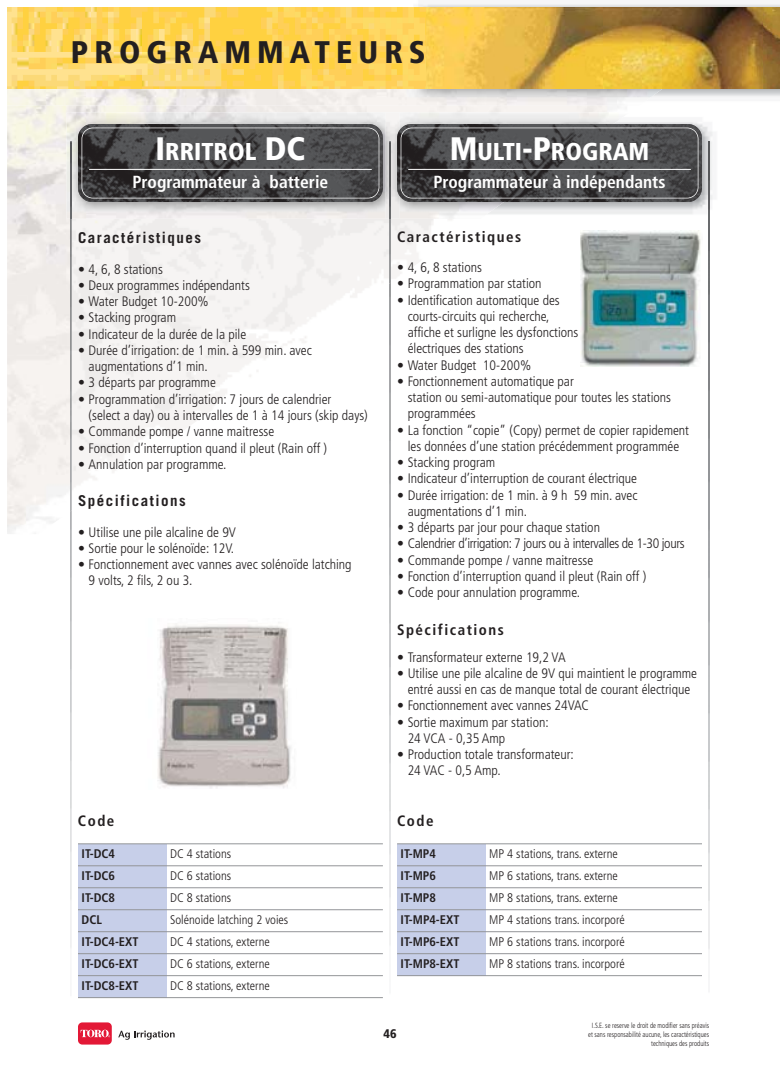
<style>
.page{position:relative;width:780px;height:1088px;background:#fff}
.page>*{position:absolute;margin:0;border:0;box-sizing:border-box;transform-origin:0 0}
.t1{font:900 condensed 31.25px "Frutiger";letter-spacing:.195em;color:#231f20}
.t2{font:900 condensed 24.38px "Frutiger";color:#fff}
.t3{font:700 condensed 17.5px "Frutiger";color:#fff}
.t4{font:700 condensed 15px "Frutiger";letter-spacing:.1em;color:#231f20}
.t5{font:700 15px "Trade Gothic";letter-spacing:.1em;color:#231f20}
.t6{font:300 condensed 13.75px/16.2px "Frutiger";color:#231f20}
.t7{font:300 condensed 13.75px "Frutiger";letter-spacing:-.025em;color:#231f20}
.t8{font:300 condensed 12.5px "Frutiger";color:#231f20}
.t9{font:700 condensed 12.5px "Frutiger";color:#231f20}
.t10{font:900 condensed 12.5px "Frutiger";color:#231f20}
.t11{font:300 condensed 7.5px/8.8px "Frutiger";color:#231f20;text-align:right;scale:.9 1}
.s1{font-size:32.5px}
</style>
<div class="page">
<img style="left:70px;top:219px;width:2px;height:729px">
<img style="left:389px;top:219px;width:1px;height:727px">
<img style="left:708px;top:219px;width:1px;height:731px">
<div style="left:78px;top:1022px;width:34px;height:22px;background:#e31836;border-radius:4px"></div>
<svg style="left:81px;top:1029px;width:29px;height:8px"></svg>
<svg style="left:118px;top:1030px;width:57px;height:10px"></svg>
<img style="left:67px;top:112px;width:413px;height:107px">
<img style="left:78px;top:124px;width:305px;height:78px;border-radius:14px">
<div style="left:81px;top:128px;width:298px;height:70px;border:1px solid #fff;border-radius:11px"></div>
<hr style="left:89px;top:169px;width:283px;height:1px;background:#fff">
<img style="left:480px;top:112px;width:233px;height:107px">
<img style="left:397px;top:124px;width:305px;height:78px;border-radius:14px">
<div style="left:400px;top:128px;width:298px;height:70px;border:1px solid #fff;border-radius:11px"></div>
<hr style="left:408px;top:169px;width:282px;height:1px;background:#fff">
<img style="left:157px;top:623px;width:134px;height:166px">
<img style="left:580px;top:230px;width:121px;height:137px">
<img style="left:7px;top:89px;width:733px;height:16px">
<img style="left:762px;top:7px;width:18px;height:82px">
<img style="left:425px;top:7px;width:337px;height:82px">
<svg style="left:7px;top:7px;width:418px;height:82px;background:#fdd45d"></svg>
<div style="left:78px;top:844px;width:89px;height:22px;background:#c7cfe9"></div>
<div style="left:78px;top:866px;width:89px;height:22px;background:#c7cfe9"></div>
<div style="left:78px;top:888px;width:89px;height:22px;background:#c7cfe9"></div>
<div style="left:78px;top:910px;width:89px;height:22px;background:#c7cfe9"></div>
<div style="left:78px;top:932px;width:89px;height:22px;background:#c7cfe9"></div>
<div style="left:78px;top:954px;width:89px;height:21px;background:#c7cfe9"></div>
<div style="left:78px;top:975px;width:89px;height:23px;background:#c7cfe9"></div>
<hr style="left:78px;top:843px;width:305px;height:1px;background:#939598">
<hr style="left:78px;top:865px;width:305px;height:1px;background:#939598">
<hr style="left:78px;top:887px;width:305px;height:1px;background:#939598">
<hr style="left:78px;top:909px;width:305px;height:1px;background:#939598">
<hr style="left:78px;top:931px;width:305px;height:1px;background:#939598">
<hr style="left:78px;top:953px;width:305px;height:1px;background:#939598">
<hr style="left:78px;top:975px;width:305px;height:1px;background:#939598">
<hr style="left:78px;top:997px;width:305px;height:1px;background:#939598">
<div style="left:397px;top:844px;width:88px;height:22px;background:#c7cfe9"></div>
<div style="left:397px;top:866px;width:88px;height:22px;background:#c7cfe9"></div>
<div style="left:397px;top:888px;width:88px;height:22px;background:#c7cfe9"></div>
<div style="left:397px;top:910px;width:88px;height:22px;background:#c7cfe9"></div>
<div style="left:397px;top:932px;width:88px;height:22px;background:#c7cfe9"></div>
<div style="left:397px;top:954px;width:88px;height:22px;background:#c7cfe9"></div>
<hr style="left:397px;top:843px;width:305px;height:1px;background:#939598">
<hr style="left:397px;top:865px;width:305px;height:1px;background:#939598">
<hr style="left:397px;top:887px;width:305px;height:1px;background:#939598">
<hr style="left:397px;top:909px;width:305px;height:1px;background:#939598">
<hr style="left:397px;top:931px;width:305px;height:1px;background:#939598">
<hr style="left:397px;top:953px;width:305px;height:1px;background:#939598">
<hr style="left:397px;top:975px;width:305px;height:1px;background:#939598">
<h1 class="t1" style="left:71px;top:40px;width:356px">PROGRAMMATEURS</h1>
<h2 class="t2" style="left:156px;top:142px;width:151px"><span class="s1">I</span>RRITROL <span class="s1">DC</span></h2>
<p class="t3" style="left:132px;top:175px;width:197px">Programmateur à batterie</p>
<h2 class="t2" style="left:449px;top:142px;width:201px"><span class="s1">M</span>ULTI<span class="s1">-P</span>ROGRAM</h2>
<p class="t3" style="left:433px;top:175px;width:233px">Programmateur à indépendants</p>
<p class="t5" style="left:78px;top:232px;width:125px">Caractéristiques</p>
<p class="t6" style="left:78px;top:262px;width:86px">• 4, 6, 8 stations</p>
<p class="t6" style="left:78px;top:278px;width:173px">• Deux programmes indépendants</p>
<p class="t6" style="left:78px;top:294px;width:132px">• Water Budget 10-200%</p>
<p class="t6" style="left:78px;top:311px;width:100px">• Stacking program</p>
<p class="t6" style="left:78px;top:327px;width:170px">• Indicateur de la durée de la pile</p>
<p class="t6" style="left:89px;top:343px;width:225px;text-indent:-11px">• Durée d’irrigation: de 1 min. à 599 min. avec augmentations d’1 min.</p>
<p class="t6" style="left:78px;top:376px;width:139px">• 3 départs par programme</p>
<p class="t6" style="left:89px;top:392px;width:281px;text-indent:-11px">• Programmation d’irrigation: 7 jours de calendrier<br>(select a day) ou à intervalles de 1 à 14 jours (skip days)</p>
<p class="t6" style="left:78px;top:424px;width:198px">• Commande pompe / vanne maitresse</p>
<p class="t6" style="left:78px;top:441px;width:251px">• Fonction d’interruption quand il pleut (Rain off )</p>
<p class="t6" style="left:78px;top:457px;width:150px">• Annulation par programme.</p>
<p class="t5" style="left:78px;top:495px;width:109px">Spécifications</p>
<p class="t6" style="left:78px;top:525px;width:159px">• Utilise une pile alcaline de 9V</p>
<p class="t6" style="left:78px;top:541px;width:158px">• Sortie pour le solénoïde: 12V.</p>
<p class="t6" style="left:89px;top:557px;width:264px;text-indent:-11px">• Fonctionnement avec vannes avec solénoïde latching<br>9 volts, 2 fils, 2 ou 3.</p>
<p class="t4" style="left:78px;top:815px;width:38px">Code</p>
<p class="t9" style="left:81px;top:849px;width:35px">IT-DC4</p>
<p class="t8" style="left:170px;top:849px;width:63px">DC 4 stations</p>
<p class="t9" style="left:81px;top:871px;width:35px">IT-DC6</p>
<p class="t8" style="left:170px;top:871px;width:63px">DC 6 stations</p>
<p class="t9" style="left:81px;top:893px;width:35px">IT-DC8</p>
<p class="t8" style="left:170px;top:893px;width:63px">DC 8 stations</p>
<p class="t9" style="left:81px;top:915px;width:22px">DCL</p>
<p class="t8" style="left:170px;top:915px;width:120px">Solénoide latching 2 voies</p>
<p class="t9" style="left:81px;top:936px;width:58px">IT-DC4-EXT</p>
<p class="t8" style="left:170px;top:936px;width:101px">DC 4 stations, externe</p>
<p class="t9" style="left:81px;top:958px;width:58px">IT-DC6-EXT</p>
<p class="t8" style="left:170px;top:958px;width:101px">DC 6 stations, externe</p>
<p class="t9" style="left:81px;top:980px;width:58px">IT-DC8-EXT</p>
<p class="t8" style="left:170px;top:980px;width:101px">DC 8 stations, externe</p>
<p class="t4" style="left:397px;top:230px;width:125px">Caractéristiques</p>
<p class="t6" style="left:397px;top:260px;width:86px">• 4, 6, 8 stations</p>
<p class="t6" style="left:397px;top:276px;width:146px">• Programmation par station</p>
<p class="t6" style="left:407px;top:293px;width:172px;text-indent:-11px">• Identification automatique des courts-circuits qui recherche, affiche et surligne les dysfonctions électriques des stations</p>
<p class="t6" style="left:397px;top:358px;width:136px">• Water Budget 10-200%</p>
<p class="t6" style="left:407px;top:374px;width:265px;text-indent:-11px">• Fonctionnement automatique par<br>station ou semi-automatique pour toutes les stations programmées</p>
<p class="t6" style="left:397px;top:423px;width:293px;text-align:center">• La fonction “copie” (Copy) permet de copier rapidement les données d’une station précédemment programmée</p>
<p class="t6" style="left:397px;top:455px;width:100px">• Stacking program</p>
<p class="t6" style="left:397px;top:471px;width:241px">• Indicateur d’interruption de courant électrique</p>
<p class="t6" style="left:407px;top:488px;width:231px;text-indent:-11px">• Durée irrigation: de 1 min. à 9 h 59 min. avec augmentations d’1 min.</p>
<p class="t6" style="left:397px;top:520px;width:204px">• 3 départs par jour pour chaque station</p>
<p class="t7" style="left:397px;top:538px;width:289px">• Calendrier d’irrigation: 7 jours ou à intervalles de 1-30 jours</p>
<p class="t6" style="left:397px;top:553px;width:198px">• Commande pompe / vanne maitresse</p>
<p class="t6" style="left:397px;top:569px;width:251px">• Fonction d’interruption quand il pleut (Rain off )</p>
<p class="t6" style="left:397px;top:585px;width:184px">• Code pour annulation programme.</p>
<p class="t4" style="left:397px;top:623px;width:108px">Spécifications</p>
<p class="t6" style="left:397px;top:650px;width:170px">• Transformateur externe 19,2 VA</p>
<p class="t6" style="left:397px;top:666px;width:301px;text-align:center">• Utilise une pile alcaline de 9V qui maintient le programme entré aussi en cas de manque total de courant électrique</p>
<p class="t6" style="left:397px;top:698px;width:193px">• Fonctionnement avec vannes 24VAC</p>
<p class="t6" style="left:407px;top:715px;width:142px;text-indent:-11px">• Sortie maximum par station:<br>24 VCA - 0,35 Amp</p>
<p class="t6" style="left:407px;top:747px;width:168px;text-indent:-11px">• Production totale transformateur:<br>24 VAC - 0,5 Amp.</p>
<p class="t4" style="left:397px;top:815px;width:38px">Code</p>
<p class="t9" style="left:400px;top:849px;width:37px">IT-MP4</p>
<p class="t8" style="left:489px;top:849px;width:130px">MP 4 stations, trans. externe</p>
<p class="t9" style="left:400px;top:871px;width:37px">IT-MP6</p>
<p class="t8" style="left:489px;top:871px;width:130px">MP 6 stations, trans. externe</p>
<p class="t9" style="left:400px;top:893px;width:37px">IT-MP8</p>
<p class="t8" style="left:489px;top:893px;width:130px">MP 8 stations, trans. externe</p>
<p class="t9" style="left:400px;top:915px;width:60px">IT-MP4-EXT</p>
<p class="t8" style="left:489px;top:915px;width:137px">MP 4 stations trans. incorporé</p>
<p class="t9" style="left:400px;top:936px;width:60px">IT-MP6-EXT</p>
<p class="t8" style="left:489px;top:936px;width:137px">MP 6 stations trans. incorporé</p>
<p class="t9" style="left:400px;top:958px;width:60px">IT-MP8-EXT</p>
<p class="t8" style="left:489px;top:958px;width:137px">MP 8 stations trans. incorporé</p>
<p class="t10" style="left:383px;top:1029px;width:15px">46</p>
<p class="t11" style="left:588px;top:1022px;width:136px">I.S.E. se reserve le droit de modifier sans préavis et sans responsabilité aucune, les caractéristiques techniques des produits</p>
</div>
